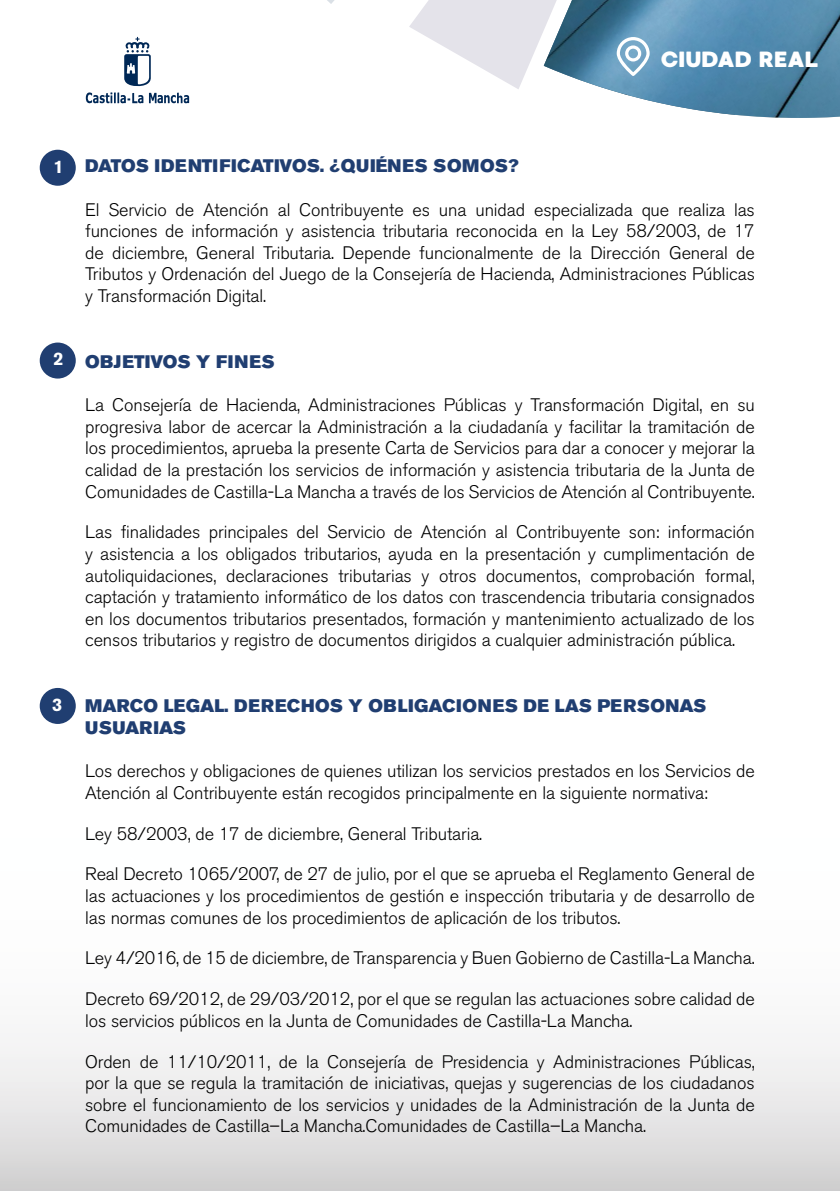
<style>
.page{position:relative;width:840px;height:1191px;background:#fff}
.page>*{position:absolute;margin:0;border:0;box-sizing:border-box;transform-origin:0 0}
.t1{font:22px "MADE Waffle Soft";letter-spacing:-.01em;color:#fff}
.t2{font:300 18px/21.6px "Akzidenz Grotesk BE";letter-spacing:-.005em;color:#000;text-align:justify}
.t3{font:18px/21.6px "Akzidenz Grotesk BE Super";letter-spacing:.02em;color:#203e71}
.t4{font:700 18px "Akzidenz Grotesk BE";color:#fff}
</style>
<div class="page">
<img style="left:562px;top:0;width:277px;height:118px">
<img style="left:0;top:687px;width:839px;height:504px">
<img style="left:409px;top:0;width:153px;height:89px">
<svg style="left:327px;top:0;width:8px;height:4px"></svg>
<svg style="left:149px;top:93px;width:40px;height:11px"></svg>
<svg style="left:124px;top:37px;width:27px;height:49px"></svg>
<svg style="left:86px;top:92px;width:57px;height:12px"></svg>
<svg style="left:616px;top:37px;width:33px;height:39px"></svg>
<div style="left:40px;top:150px;width:36px;height:36px;background:#203e71;border-radius:50%"></div>
<div style="left:40px;top:342px;width:36px;height:36px;background:#203e71;border-radius:50%"></div>
<div style="left:40px;top:688px;width:36px;height:36px;background:#203e71;border-radius:50%"></div>
<p class="t1" style="left:660px;top:46px;width:160px">CIUDAD REAL</p>
<p class="t4" style="left:53px;top:156px;width:12px">1</p>
<p class="t3" style="left:85px;top:155px;width:435px">DATOS IDENTIFICATIVOS. ¿QUIÉNES SOMOS?</p>
<p class="t2" style="left:85px;top:199px;width:671px">El Servicio de Atención al Contribuyente es una unidad especializada que realiza las funciones de información y asistencia tributaria reconocida en la Ley 58/2003, de 17 de diciembre, General Tributaria. Depende funcionalmente de la Dirección General de Tributos y Ordenación del Juego de la Consejería de Hacienda, Administraciones Públicas y Transformación Digital.</p>
<p class="t4" style="left:53px;top:348px;width:12px">2</p>
<p class="t3" style="left:85px;top:351px;width:191px">OBJETIVOS Y FINES</p>
<p class="t2" style="left:85px;top:394px;width:671px">La Consejería de Hacienda, Administraciones Públicas y Transformación Digital, en su progresiva labor de acercar la Administración a la ciudadanía y facilitar la tramitación de los procedimientos, aprueba la presente Carta de Servicios para dar a conocer y mejorar la calidad de la prestación los servicios de información y asistencia tributaria de la Junta de Comunidades de Castilla-La Mancha a través de los Servicios de Atención al Contribuyente.</p>
<p class="t2" style="left:85px;top:521px;width:671px">Las finalidades principales del Servicio de Atención al Contribuyente son: información y asistencia a los obligados tributarios, ayuda en la presentación y cumplimentación de autoliquidaciones, declaraciones tributarias y otros documentos, comprobación formal, captación y tratamiento informático de los datos con trascendencia tributaria consignados en los documentos tributarios presentados, formación y mantenimiento actualizado de los censos tributarios y registro de documentos dirigidos a cualquier administración pública.</p>
<p class="t4" style="left:52px;top:694px;width:12px">3</p>
<p class="t3" style="left:85px;top:695px;width:622px">MARCO LEGAL. DERECHOS Y OBLIGACIONES DE LAS PERSONAS<br>USUARIAS</p>
<p class="t2" style="left:85px;top:760px;width:670px">Los derechos y obligaciones de quienes utilizan los servicios prestados en los Servicios de<br>Atención al Contribuyente están recogidos principalmente en la siguiente normativa:</p>
<p class="t2" style="left:85px;top:823px;width:398px">Ley 58/2003, de 17 de diciembre, General Tributaria.</p>
<p class="t2" style="left:85px;top:863px;width:671px">Real Decreto 1065/2007, de 27 de julio, por el que se aprueba el Reglamento General de las actuaciones y los procedimientos de gestión e inspección tributaria y de desarrollo de las normas comunes de los procedimientos de aplicación de los tributos.</p>
<p class="t2" style="left:85px;top:947px;width:670px">Ley 4/2016, de 15 de diciembre, de Transparencia y Buen Gobierno de Castilla-La Mancha.</p>
<p class="t2" style="left:85px;top:988px;width:671px">Decreto 69/2012, de 29/03/2012, por el que se regulan las actuaciones sobre calidad de los servicios públicos en la Junta de Comunidades de Castilla-La Mancha.</p>
<p class="t2" style="left:85px;top:1051px;width:671px">Orden de 11/10/2011, de la Consejería de Presidencia y Administraciones Públicas, por la que se regula la tramitación de iniciativas, quejas y sugerencias de los ciudadanos sobre el funcionamiento de los servicios y unidades de la Administración de la Junta de Comunidades de Castilla–La Mancha.Comunidades de Castilla–La Mancha.</p>
</div>
